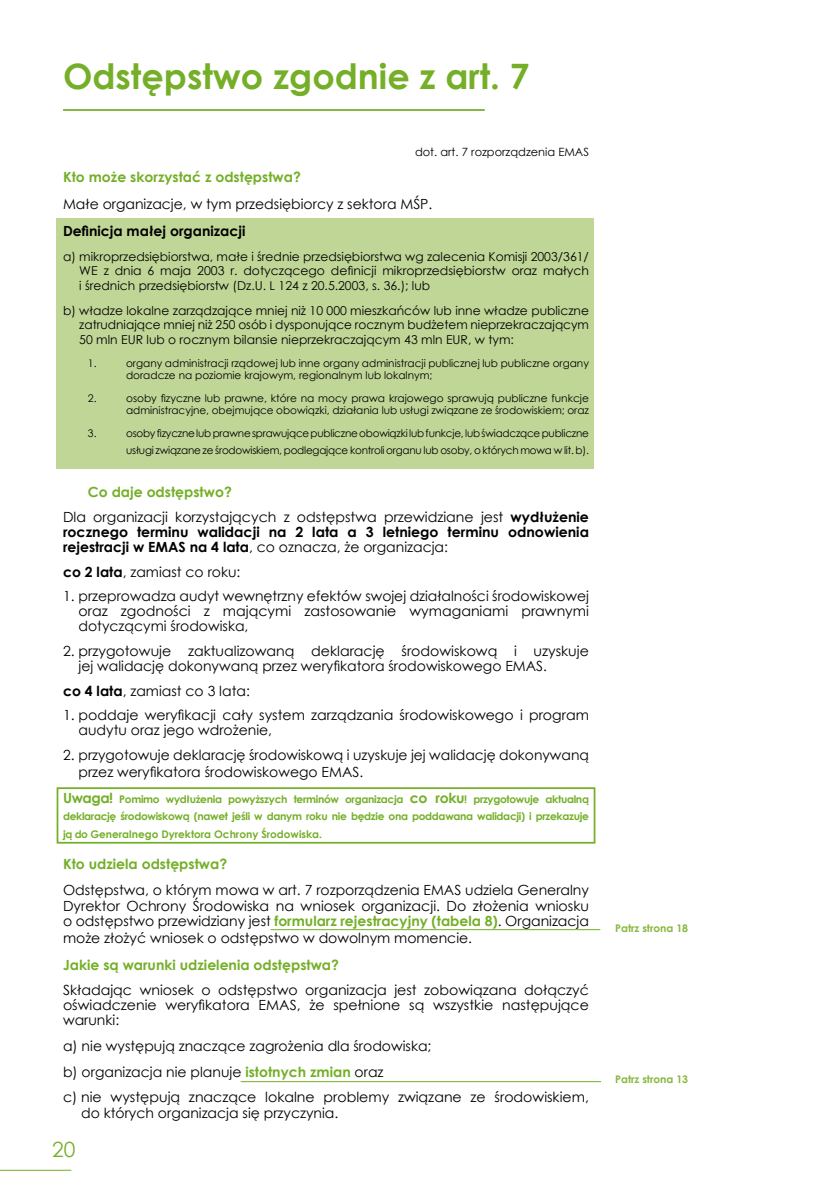
<style>
.page{position:relative;width:819px;height:1191px;background:#fff}
.page>*{position:absolute;margin:0;border:0;box-sizing:border-box;transform-origin:0 0}
.t1{font:700 35px "Century Gothic";color:#74af27}
.t2{font:21px "Century Gothic";color:#74af27}
.t3{font:14px/14.9px "Century Gothic";color:#000}
.t4{font:700 14px/14.9px "Century Gothic";color:#000}
.t5{font:700 14px "Century Gothic";color:#74af27}
.t6{font:12.25px/14.7px "Century Gothic";color:#000;text-align:justify}
.t7{font:11.38px "Century Gothic";color:#000}
.t8{font:10.5px/12.6px "Century Gothic";color:#000}
.t9{font:700 10.5px/17.5px "Century Gothic";color:#74af27;text-align:justify}
.t10{font:10.5px/16.8px "Century Gothic";letter-spacing:-.02em;color:#000}
.t11{font:700 10.5px "Century Gothic";color:#86b73c}
.s1{font-weight:700;color:#74af27}
.s2{font-weight:700}
.s3{font-weight:400}
.s4{font-size:14px}
</style>
<div class="page">
<hr style="left:0;top:1169px;width:71px;height:1px;background:#74af27">
<div style="left:57px;top:218px;width:536px;height:251px;background:#c0d697"></div>
<hr style="left:63px;top:109px;width:421px;height:2px;background:#74af27">
<hr style="left:270px;top:929px;width:330px;height:1px;background:#74af27">
<hr style="left:241px;top:1081px;width:360px;height:1px;background:#74af27">
<div style="left:57px;top:787px;width:538px;height:56px;border:2px solid #74af27"></div>
<h1 class="t1" style="left:63px;top:50px;width:468px">Odstępstwo zgodnie z art. 7</h1>
<p class="t7" style="left:415px;top:144px;width:175px">dot. art. 7 rozporządzenia EMAS</p>
<p class="t5" style="left:63px;top:167px;width:239px">Kto może skorzystać z odstępstwa?</p>
<p class="t3" style="left:63px;top:196px;width:371px">Małe organizacje, w tym przedsiębiorcy z sektora MŚP.</p>
<p class="t4" style="left:63px;top:223px;width:184px">Definicja małej organizacji</p>
<p class="t6" style="left:79px;top:248px;width:511px;text-indent:-16px">a) mikroprzedsiębiorstwa, małe i średnie przedsiębiorstwa wg zalecenia Komisji 2003/361/ WE z dnia 6 maja 2003 r. dotyczącego definicji mikroprzedsiębiorstw oraz małych i średnich przedsiębiorstw (Dz.U. L 124 z 20.5.2003, s. 36.); lub</p>
<p class="t6" style="left:79px;top:303px;width:511px;text-indent:-16px">b) władze lokalne zarządzające mniej niż 10 000 mieszkańców lub inne władze publiczne zatrudniające mniej niż 250 osób i dysponujące rocznym budżetem nieprzekraczającym 50 mln EUR lub o rocznym bilansie nieprzekraczającym 43 mln EUR, w tym:</p>
<p class="t8" style="left:88px;top:356px;width:10px">1.</p>
<p class="t8" style="left:126px;top:356px;width:464px">organy administracji rządowej lub inne organy administracji publicznej lub publiczne organy doradcze na poziomie krajowym, regionalnym lub lokalnym;</p>
<p class="t8" style="left:88px;top:391px;width:10px">2.</p>
<p class="t8" style="left:126px;top:391px;width:464px">osoby fizyczne lub prawne, które na mocy prawa krajowego sprawują publiczne funkcje administracyjne, obejmujące obowiązki, działania lub usługi związane ze środowiskiem; oraz</p>
<p class="t8" style="left:88px;top:426px;width:10px">3.</p>
<p class="t10" style="left:126px;top:424px;width:464px">osoby fizyczne lub prawne sprawujące publiczne obowiązki lub funkcje, lub świadczące publiczne usługi związane ze środowiskiem, podlegające kontroli organu lub osoby, o których mowa w lit. b).</p>
<p class="t3" style="left:63px;top:479px;width:527px;line-height:24.8px;text-indent:25px"><span class="s1">Co daje odstępstwo?<br></span>Dla organizacji korzystających z odstępstwa przewidziane jest <span class="s2">wydłużenie</span></p>
<p class="t4" style="left:63px;top:523px;width:527px">rocznego terminu walidacji na 2 lata a 3 letniego terminu odnowienia rejestracji w EMAS na 4 lata<span class="s3">, co oznacza, że organizacja:</span></p>
<p class="t3" style="left:63px;top:564px;width:179px"><span class="s2">co 2 lata</span>, zamiast co roku:</p>
<p class="t3" style="left:79px;top:588px;width:512px;text-align:justify;text-indent:-16px">1. przeprowadza audyt wewnętrzny efektów swojej działalności środowiskowej oraz zgodności z mającymi zastosowanie wymaganiami prawnymi dotyczącymi środowiska,</p>
<p class="t3" style="left:79px;top:643px;width:512px;text-indent:-16px">2. przygotowuje zaktualizowaną deklarację środowiskową i uzyskuje jej walidację dokonywaną przez weryfikatora środowiskowego EMAS.</p>
<p class="t3" style="left:63px;top:683px;width:188px"><span class="s2">co 4 lata</span>, zamiast co 3 lata:</p>
<p class="t3" style="left:79px;top:707px;width:512px;text-indent:-16px">1. poddaje weryfikacji cały system zarządzania środowiskowego i program audytu oraz jego wdrożenie,</p>
<p class="t3" style="left:79px;top:746px;width:512px;line-height:16.8px;text-indent:-16px">2. przygotowuje deklarację środowiskową i uzyskuje jej walidację dokonywaną przez weryfikatora środowiskowego EMAS.</p>
<p class="t9" style="left:63px;top:789px;width:527px"><span class="s4">Uwaga!</span> Pomimo wydłużenia powyższych terminów organizacja <span class="s4">co roku</span>! przygotowuje aktualną deklarację środowiskową (nawet jeśli w danym roku nie będzie ona poddawana walidacji) i przekazuje ją do Generalnego Dyrektora Ochrony Środowiska.</p>
<p class="t5" style="left:63px;top:853px;width:166px">Kto udziela odstępstwa?</p>
<p class="t3" style="left:63px;top:881px;width:527px;line-height:16.1px;text-align:justify">Odstępstwa, o którym mowa w art. 7 rozporządzenia EMAS udziela Generalny Dyrektor Ochrony Środowiska na wniosek organizacji. Do złożenia wniosku o odstępstwo przewidziany jest <span class="s1">formularz rejestracyjny (tabela 8)</span>. Organizacja może złożyć wniosek o odstępstwo w dowolnym momencie.</p>
<p class="t5" style="left:63px;top:954px;width:277px">Jakie są warunki udzielenia odstępstwa?</p>
<p class="t3" style="left:63px;top:981px;width:527px;line-height:15.4px;text-align:justify">Składając wniosek o odstępstwo organizacja jest zobowiązana dołączyć oświadczenie weryfikatora EMAS, że spełnione są wszystkie następujące warunki:</p>
<p class="t3" style="left:63px;top:1033px;width:527px;line-height:25.7px">a) nie występują znaczące zagrożenia dla środowiska;<br>b) organizacja nie planuje <span class="s1">istotnych zmian</span> oraz<br>c) nie występują znaczące lokalne problemy związane ze środowiskiem,</p>
<p class="t3" style="left:81px;top:1105px;width:259px">do których organizacja się przyczynia.</p>
<h2 class="t2" style="left:52px;top:1134px;width:25px">20</h2>
<p class="t11" style="left:615px;top:920px;width:74px">Patrz strona 18</p>
<p class="t11" style="left:615px;top:1071px;width:74px">Patrz strona 13</p>
</div>
